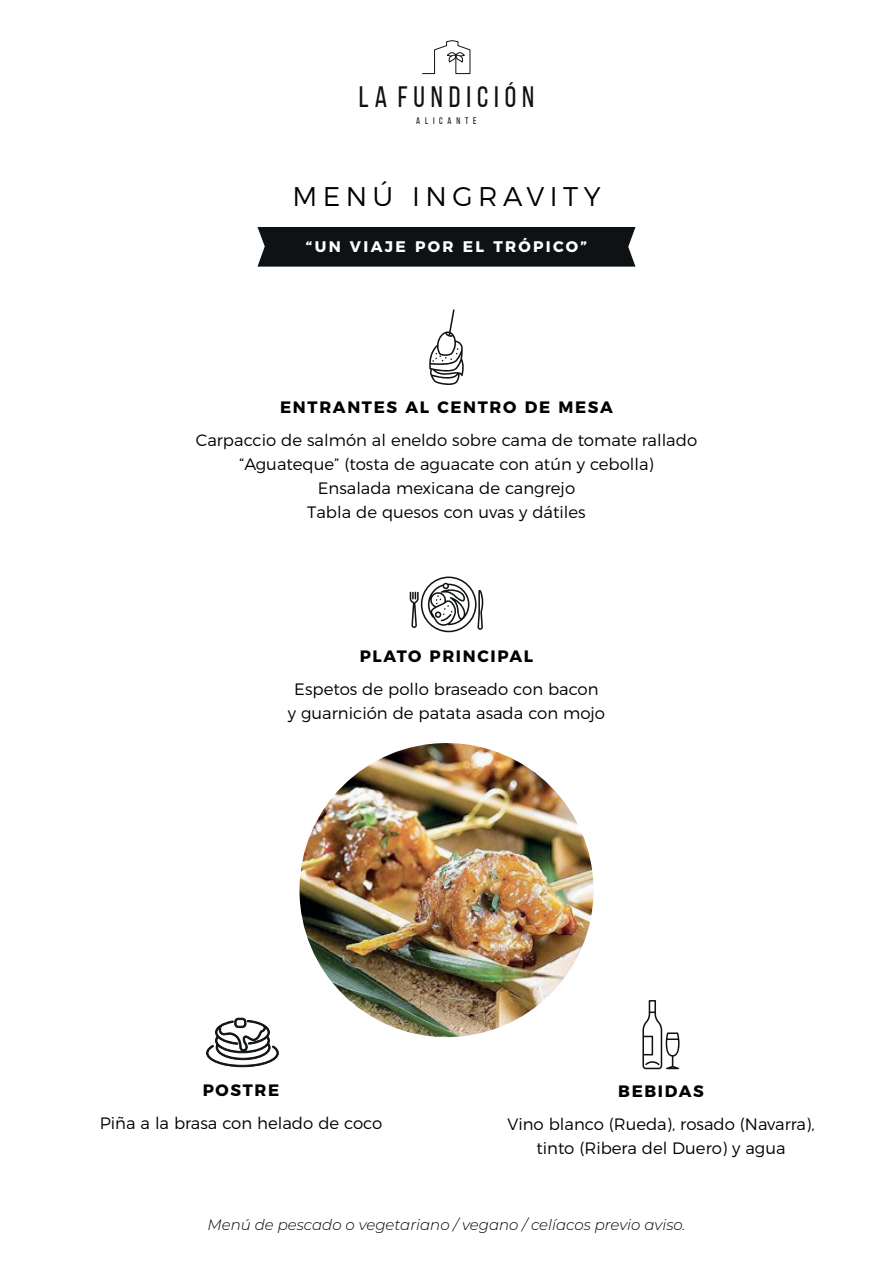
<style>
.page{position:relative;width:893px;height:1263px;background:#fff}
.page>*{position:absolute;margin:0;border:0;box-sizing:border-box;transform-origin:0 0}
.t1{font:29.55px "Bebas Neue";letter-spacing:.2em;color:#0e1214}
.t2{font:300 27px "Montserrat";letter-spacing:.2em;color:#000001}
.t3{font:300 16.5px/24px "Montserrat";color:#000001;text-align:center}
.t4{font:700 16.5px "Montserrat";letter-spacing:.1em;color:#000001}
.t5{font:700 15.3px "Montserrat";letter-spacing:.15em;color:#fff}
.t6{font:italic 300 15px "Montserrat";color:#000001}
.t7{font:9.45px "Bebas Neue";letter-spacing:.5em;color:#0e1214}
</style>
<div class="page">
<svg style="left:422px;top:40px;width:49px;height:35px"></svg>
<svg style="left:642px;top:1000px;width:37px;height:69px"></svg>
<svg style="left:429px;top:309px;width:35px;height:76px"></svg>
<svg style="left:410px;top:576px;width:73px;height:56px"></svg>
<svg style="left:206px;top:1018px;width:73px;height:49px"></svg>
<div style="left:257px;top:227px;width:378px;height:40px;background:#0e1214"></div>
<img style="left:299px;top:743px;width:294px;height:294px;border-radius:147px">
<h1 class="t1" style="left:359px;top:80px;width:177px">LA FUNDICIÓN</h1>
<p class="t7" style="left:416px;top:116px;width:62px">ALICANTE</p>
<h2 class="t2" style="left:292px;top:176px;width:310px">MENÚ INGRAVITY</h2>
<p class="t5" style="left:306px;top:234px;width:283px">“UN VIAJE POR EL TRÓPICO”</p>
<p class="t4" style="left:280px;top:393px;width:334px">ENTRANTES AL CENTRO DE MESA</p>
<p class="t3" style="left:196px;top:427px;width:503px">Carpaccio de salmón al eneldo sobre cama de tomate rallado “Aguateque” (tosta de aguacate con atún y cebolla)<br>Ensalada mexicana de cangrejo<br>Tabla de quesos con uvas y dátiles</p>
<p class="t4" style="left:360px;top:642px;width:175px">PLATO PRINCIPAL</p>
<p class="t3" style="left:288px;top:676px;width:319px">Espetos de pollo braseado con bacon<br>y guarnición de patata asada con mojo</p>
<p class="t4" style="left:203px;top:1076px;width:78px">POSTRE</p>
<p class="t3" style="left:100px;top:1110px;width:284px">Piña a la brasa con helado de coco</p>
<p class="t4" style="left:618px;top:1078px;width:87px">BEBIDAS</p>
<p class="t3" style="left:507px;top:1111px;width:309px">Vino blanco (Rueda), rosado (Navarra), tinto (Ribera del Duero) y agua</p>
<p class="t6" style="left:207px;top:1214px;width:480px">Menú de pescado o vegetariano / vegano / celíacos previo aviso.</p>
</div>
